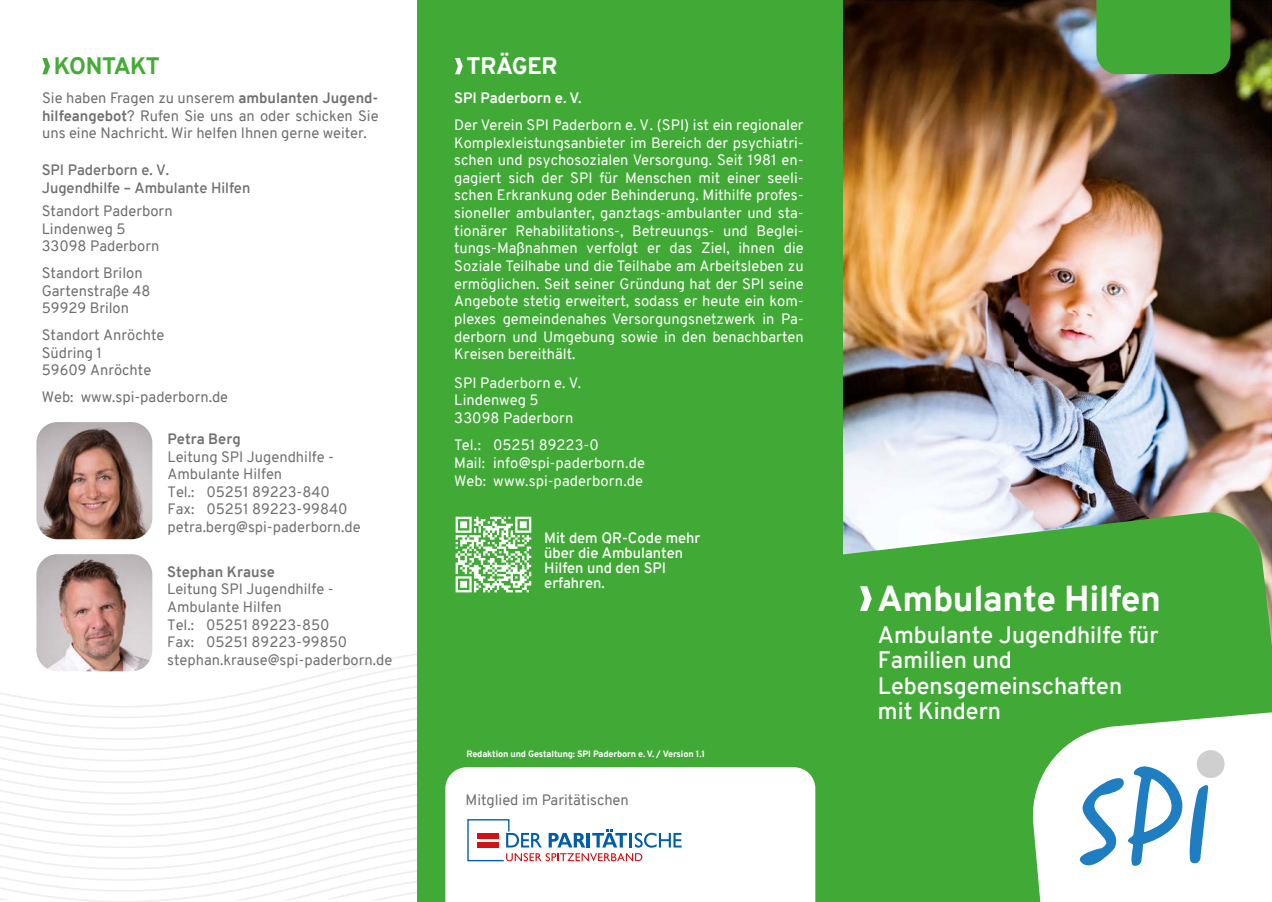
<style>
.page{position:relative;width:1272px;height:902px;background:#fff}
.page>*{position:absolute;margin:0;border:0;box-sizing:border-box;transform-origin:0 0}
.t1{font:800 35.25px "Overpass";letter-spacing:-.01em;color:#fff}
.t2{font:600 23.25px/25.5px "Overpass";color:#fff}
.t3{font:800 23.25px "Overpass";letter-spacing:-.03em;color:#45ab37}
.t4{font:800 23.25px "Overpass";letter-spacing:-.01em;color:#fff}
.t5{font:14.7px/17.7px "Overpass";letter-spacing:.005em;color:#fff}
.t6{font:14.7px/17.7px "Overpass";color:#6f6f6e}
.t7{font:14.7px/17.7px "Overpass";color:#707173}
.t8{font:600 14.7px/15px "Overpass";color:#fff}
.t9{font:600 14.7px/17.7px "Overpass";color:#6f6f6e}
.t10{font:700 14.7px "Overpass";color:#707173}
.t11{font:700 14.7px "Overpass";color:#fff}
.t12{font:800 9px "Overpass";letter-spacing:-.01em;color:#fff}
.s1{font-weight:700}
</style>
<div class="page">
<img style="left:842px;top:0;width:429px;height:509px">
<svg style="left:36px;top:422px;width:117px;height:224px;background:#ae9691"></svg>
<svg style="left:842px;top:509px;width:429px;height:392px;background:#4dad43"></svg>
<svg style="left:1028px;top:712px;width:243px;height:189px"></svg>
<svg style="left:1078px;top:765px;width:130px;height:110px"></svg>
<div style="left:1196px;top:750px;width:28px;height:27px;background:#cfcfcf;border-radius:50%"></div>
<div style="left:1096px;top:0;width:134px;height:74px;background:#41aa36"></div>
<div style="left:417px;top:0;width:425px;height:901px;background:#41aa36"></div>
<svg style="left:455px;top:58px;width:7px;height:16px"></svg>
<svg style="left:42px;top:58px;width:8px;height:16px"></svg>
<svg style="left:859px;top:586px;width:12px;height:25px"></svg>
<div style="left:681px;top:767px;width:134px;height:134px;background:#fff"></div>
<svg style="left:0;top:646px;width:681px;height:255px"></svg>
<svg style="left:455px;top:516px;width:76px;height:76px"></svg>
<h2 class="t3" style="left:54px;top:50px;width:108px">KONTAKT</h2>
<p class="t6" style="left:42px;top:89px;width:338px;text-align:justify">Sie haben Fragen zu unserem <span class="s1">ambulanten Jugend&shy;hilfeangebot</span>? Rufen Sie uns an oder schicken Sie uns eine Nachricht. Wir helfen Ihnen gerne weiter.</p>
<p class="t9" style="left:42px;top:161px;width:210px">SPI Paderborn e. V.<br>Jugendhilfe – Ambulante Hilfen</p>
<p class="t6" style="left:42px;top:202px;width:132px">Standort Paderborn<br>Lindenweg 5<br>33098 Paderborn</p>
<p class="t6" style="left:42px;top:264px;width:110px">Standort Brilon<br>Gartenstraße 48<br>59929 Brilon</p>
<p class="t6" style="left:42px;top:326px;width:124px">Standort Anröchte<br>Südring 1<br>59609 Anröchte</p>
<p class="t6" style="left:42px;top:388px;width:188px">Web: www.spi-paderborn.de</p>
<p class="t10" style="left:167px;top:428px;width:75px">Petra Berg</p>
<p class="t7" style="left:167px;top:447px;width:195px">Leitung SPI Jugendhilfe -<br>Ambulante Hilfen<br>Tel.: 05251 89223-840<br>Fax: 05251 89223-99840 petra.berg@spi-paderborn.de</p>
<p class="t10" style="left:167px;top:561px;width:109px">Stephan Krause</p>
<p class="t7" style="left:167px;top:580px;width:227px">Leitung SPI Jugendhilfe -<br>Ambulante Hilfen<br>Tel.: 05251 89223-850<br>Fax: 05251 89223-99850 stephan.krause@spi-paderborn.de</p>
<h2 class="t4" style="left:466px;top:50px;width:93px">TRÄGER</h2>
<p class="t11" style="left:454px;top:87px;width:129px">SPI Paderborn e. V.</p>
<p class="t5" style="left:454px;top:116px;width:351px;text-align:justify">Der Verein SPI Paderborn e. V. (SPI) ist ein regionaler Komplexleistungsanbieter im Bereich der psychiatri&shy;schen und psychosozialen Versorgung. Seit 1981 en&shy;gagiert sich der SPI für Menschen mit einer seeli&shy;schen Erkrankung oder Behinderung. Mithilfe profes&shy;sioneller ambulanter, ganztags-ambulanter und sta&shy;tionärer Rehabilitations-, Betreuungs- und Beglei&shy;tungs-Maßnahmen verfolgt er das Ziel, ihnen die Soziale Teilhabe und die Teilhabe am Arbeitsleben zu ermöglichen. Seit seiner Gründung hat der SPI seine Angebote stetig erweitert, sodass er heute ein kom&shy;plexes gemeindenahes Versorgungsnetzwerk in Pa&shy;derborn und Umgebung sowie in den benachbarten Kreisen bereithält.</p>
<p class="t5" style="left:454px;top:373px;width:128px">SPI Paderborn e. V.<br>Lindenweg 5<br>33098 Paderborn</p>
<p class="t5" style="left:454px;top:435px;width:192px">Tel.: 05251 89223-0<br>Mail: info@spi-paderborn.de<br>Web: www.spi-paderborn.de</p>
<p class="t8" style="left:544px;top:530px;width:157px">Mit dem QR-Code mehr über die Ambulanten<br>Hilfen und den SPI erfahren.</p>
<p class="t12" style="left:466px;top:747px;width:240px">Redaktion und Gestaltung: SPI Paderborn e. V. / Version 1.1</p>
<p class="t6" style="left:465px;top:790px;width:165px">Mitglied im Paritätischen</p>
<h1 class="t1" style="left:876px;top:573px;width:285px">Ambulante Hilfen</h1>
<h2 class="t2" style="left:877px;top:622px;width:282px">Ambulante Jugendhilfe für<br>Familien und<br>Lebensgemeinschaften mit Kindern</h2>
</div>
